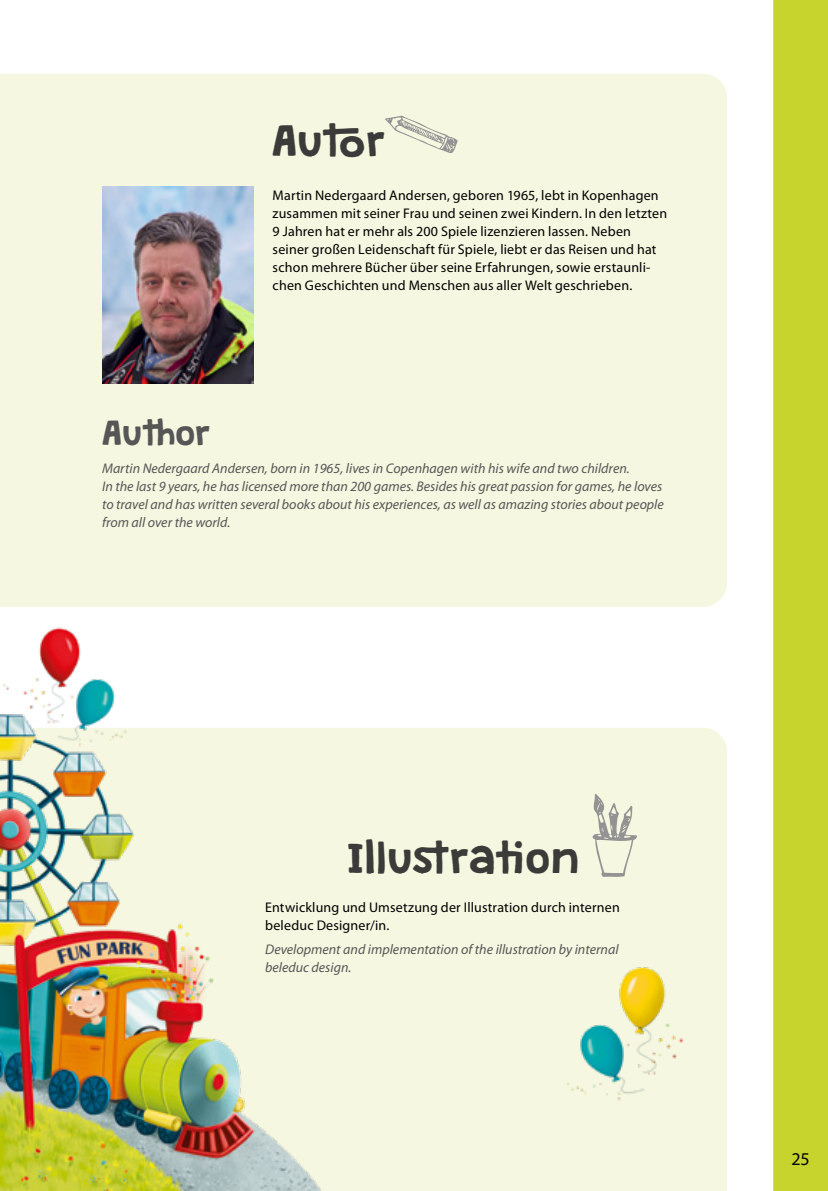
<style>
.page{position:relative;width:828px;height:1191px;background:#fff}
.page>*{position:absolute;margin:0;border:0;box-sizing:border-box;transform-origin:0 0}
.t1{font:37.8px "Granstander Clean";color:#3b3b3a}
.t2{font:30px "Granstander Clean";color:#565656}
.t3{font:18px "Myriad Pro";color:#000}
.t4{font:14px/18px "Myriad Pro";letter-spacing:.015em;color:#000}
.t5{font:italic 14px/18px "Myriad Pro";color:#565656}
</style>
<div class="page">
<div style="left:773px;top:0;width:55px;height:1191px;background:#c7d42e"></div>
<div style="left:0;top:74px;width:727px;height:533px;background:#f5f7e0"></div>
<img style="left:102px;top:187px;width:152px;height:197px">
<div style="left:351px;top:728px;width:376px;height:463px;background:#f5f7e0"></div>
<svg style="left:385px;top:116px;width:73px;height:37px;background:#e1e2d0"></svg>
<svg style="left:592px;top:794px;width:45px;height:83px;background:#dadbcb"></svg>
<img style="left:0;top:627px;width:351px;height:564px">
<img style="left:547px;top:946px;width:158px;height:178px">
<img style="left:825px;top:720px;width:3px;height:16px">
<h1 class="t1" style="left:272px;top:121px;width:115px">Autor</h1>
<h2 class="t2" style="left:102px;top:417px;width:110px">Author</h2>
<p class="t4" style="left:273px;top:186px;width:396px">Martin Nedergaard Andersen, geboren 1965, lebt in Kopenhagen zusammen mit seiner Frau und seinen zwei Kindern. In den letzten 9 Jahren hat er mehr als 200 Spiele lizenzieren lassen. Neben seiner großen Leidenschaft für Spiele, liebt er das Reisen und hat schon mehrere Bücher über seine Erfahrungen, sowie erstaunli&shy;chen Geschichten und Menschen aus aller Welt geschrieben.</p>
<p class="t5" style="left:102px;top:459px;width:563px">Martin Nedergaard Andersen, born in 1965, lives in Copenhagen with his wife and two children.<br>In the last 9 years, he has licensed more than 200 games. Besides his great passion for games, he loves to travel and has written several books about his experiences, as well as amazing stories about people from all over the world.</p>
<h1 class="t1" style="left:347px;top:838px;width:234px">Illustration</h1>
<p class="t4" style="left:265px;top:898px;width:356px">Entwicklung und Umsetzung der Illustration durch internen beleduc Designer/in.</p>
<p class="t5" style="left:265px;top:940px;width:355px">Development and implementation of the illustration by internal beleduc design.</p>
<p class="t3" style="left:791px;top:1148px;width:20px">25</p>
</div>
